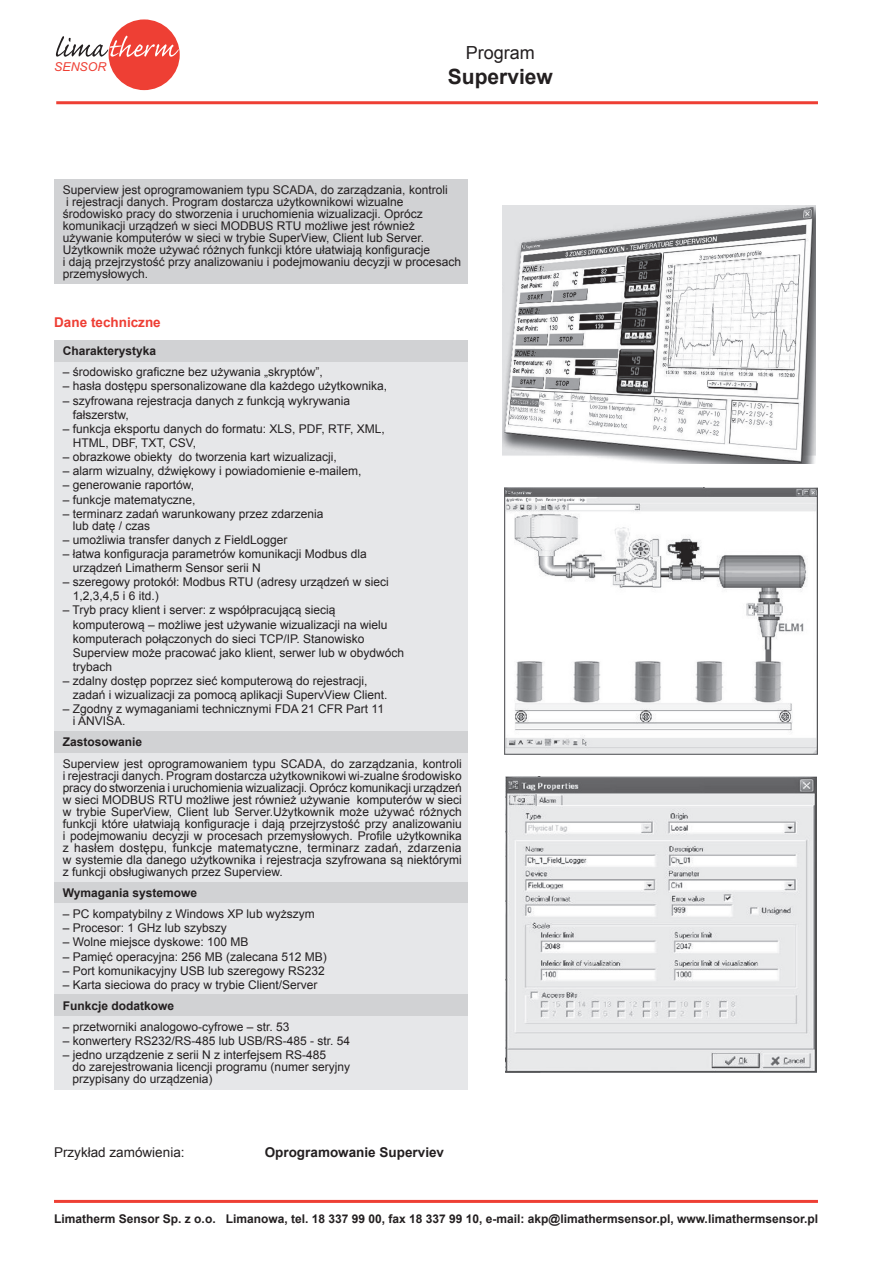
<style>
.page{position:relative;width:872px;height:1268px;background:#fff}
.page>*{position:absolute;margin:0;border:0;box-sizing:border-box;transform-origin:0 0}
.t1{font:700 21px "Arial";color:#231f20}
.t2{font:18px "Arial";color:#231f20}
.t3{font:700 13.5px "Arial";color:#231f20}
.t4{font:13.5px "Arial";color:#231f20}
.t5{font:700 13.5px "Arial";color:#ee3e34}
.t6{font:italic 12.3px "Arial";color:#ee3f34}
.t7{font:12px/12px "Arial";color:#231f20}
.t8{font:700 12px "Arial";color:#231f20}
</style>
<div class="page">
<hr style="left:54px;top:1199px;width:764px;height:3px;background:#ee3f34">
<div style="left:109px;top:19px;width:71px;height:71px;background:#ee3f34;border-radius:50%"></div>
<svg style="left:56px;top:36px;width:123px;height:21px"></svg>
<hr style="left:56px;top:101px;width:762px;height:3px;background:#ee3f34">
<div style="left:54px;top:340px;width:414px;height:21px;background:#d1d2d4"></div>
<div style="left:54px;top:361px;width:414px;height:370px;background:#e6e7e9"></div>
<div style="left:54px;top:731px;width:414px;height:22px;background:#d1d2d4"></div>
<div style="left:54px;top:753px;width:414px;height:129px;background:#e6e7e9"></div>
<div style="left:54px;top:882px;width:414px;height:21px;background:#d1d2d4"></div>
<div style="left:54px;top:903px;width:414px;height:91px;background:#e6e7e9"></div>
<div style="left:54px;top:994px;width:414px;height:21px;background:#d1d2d4"></div>
<div style="left:54px;top:1015px;width:414px;height:73px;background:#e6e7e9"></div>
<div style="left:54px;top:179px;width:414px;height:105px;background:#d1d2d4"></div>
<img style="left:502px;top:205px;width:313px;height:258px">
<img style="left:504px;top:487px;width:313px;height:267px">
<img style="left:506px;top:776px;width:310px;height:295px">
<p class="t6" style="left:54px;top:58px;width:54px">SENSOR</p>
<h2 class="t2" style="left:466px;top:41px;width:71px">Program</h2>
<h1 class="t1" style="left:448px;top:63px;width:107px">Superview</h1>
<p class="t7" style="left:63px;top:184px;width:400px">Superview jest oprogramowaniem typu SCADA, do zarządzania, kontroli<br>i rejestracji danych. Program dostarcza użytkownikowi wizualne środowisko pracy do stworzenia i uruchomienia wizualizacji. Oprócz komunikacji urządzeń w sieci MODBUS RTU możliwe jest również używanie komputerów w sieci w trybie SuperView, Client lub Server.<br>Użytkownik może używać różnych funkcji które ułatwiają konfiguracje<br>i dają przejrzystość przy analizowaniu i podejmowaniu decyzji w procesach przemysłowych.</p>
<p class="t5" style="left:54px;top:313px;width:108px">Dane techniczne</p>
<p class="t8" style="left:63px;top:342px;width:95px">Charakterystyka</p>
<p class="t7" style="left:63px;top:366px;width:262px">– środowisko graficzne bez używania „skryptów”,</p>
<p class="t7" style="left:63px;top:380px;width:326px">– hasła dostępu spersonalizowane dla każdego użytkownika,</p>
<p class="t7" style="left:73px;top:393px;width:279px;line-height:14.1px;text-indent:-10px">– szyfrowana rejestracja danych z funkcją wykrywania fałszerstw,</p>
<p class="t7" style="left:73px;top:421px;width:313px;line-height:14.1px;text-indent:-10px">– funkcja eksportu danych do formatu: XLS, PDF, RTF, XML,<br>HTML, DBF, TXT, CSV,</p>
<p class="t7" style="left:63px;top:451px;width:276px">– obrazkowe obiekty do tworzenia kart wizualizacji,</p>
<p class="t7" style="left:63px;top:465px;width:300px">– alarm wizualny, dźwiękowy i powiadomienie e-mailem,</p>
<p class="t7" style="left:63px;top:479px;width:133px">– generowanie raportów,</p>
<p class="t7" style="left:63px;top:493px;width:134px">– funkcje matematyczne,</p>
<p class="t7" style="left:73px;top:507px;width:252px;text-indent:-10px">– terminarz zadań warunkowany przez zdarzenia lub datę / czas</p>
<p class="t7" style="left:63px;top:533px;width:226px">– umożliwia transfer danych z FieldLogger</p>
<p class="t7" style="left:73px;top:546px;width:296px;line-height:14.1px;text-indent:-10px">– łatwa konfiguracja parametrów komunikacji Modbus dla urządzeń Limatherm Sensor serii N</p>
<p class="t7" style="left:73px;top:575px;width:317px;line-height:14.1px;text-indent:-10px">– szeregowy protokół: Modbus RTU (adresy urządzeń w sieci<br>1,2,3,4,5 i 6 itd.)</p>
<p class="t7" style="left:73px;top:603px;width:333px;line-height:14.1px;text-indent:-10px">– Tryb pracy klient i server: z współpracującą siecią komputerową – możliwe jest używanie wizualizacji na wielu komputerach połączonych do sieci TCP/IP. Stanowisko Superview może pracować jako klient, serwer lub w obydwóch trybach</p>
<p class="t7" style="left:73px;top:674px;width:316px;line-height:14.1px;text-indent:-10px">– zdalny dostęp poprzez sieć komputerową do rejestracji, zadań i wizualizacji za pomocą aplikacji SupervView Client.</p>
<p class="t7" style="left:73px;top:703px;width:313px;text-indent:-10px">– Zgodny z wymaganiami technicznymi FDA 21 CFR Part 11 i ANVISA.</p>
<p class="t8" style="left:63px;top:733px;width:81px">Zastosowanie</p>
<p class="t7" style="left:63px;top:757px;width:401px;text-align:justify">Superview jest oprogramowaniem typu SCADA, do zarządzania, kontroli i rejestracji danych. Program dostarcza użytkownikowi wi-zualne środowisko pracy do stworzenia i uruchomienia wizualizacji. Oprócz komunikacji urządzeń w sieci MODBUS RTU możliwe jest również używanie komputerów w sieci w trybie SuperView, Client lub Server.Użytkownik może używać różnych funkcji które ułatwiają konfiguracje i dają przejrzystość przy analizowaniu i podejmowaniu decyzji w procesach przemysłowych. Profile użytkownika z hasłem dostępu, funkcje matematyczne, terminarz zadań, zdarzenia w systemie dla danego użytkownika i rejestracja szyfrowana są niektórymi z funkcji obsługiwanych przez Superview.</p>
<p class="t8" style="left:63px;top:884px;width:136px">Wymagania systemowe</p>
<p class="t7" style="left:63px;top:907px;width:253px">– PC kompatybilny z Windows XP lub wyższym</p>
<p class="t7" style="left:63px;top:921px;width:166px">– Procesor: 1 GHz lub szybszy</p>
<p class="t7" style="left:63px;top:936px;width:187px">– Wolne miejsce dyskowe: 100 MB</p>
<p class="t7" style="left:63px;top:950px;width:266px">– Pamięć operacyjna: 256 MB (zalecana 512 MB)</p>
<p class="t7" style="left:63px;top:964px;width:264px">– Port komunikacyjny USB lub szeregowy RS232</p>
<p class="t7" style="left:63px;top:978px;width:256px">– Karta sieciowa do pracy w trybie Client/Server</p>
<p class="t8" style="left:63px;top:997px;width:113px">Funkcje dodatkowe</p>
<p class="t7" style="left:63px;top:1020px;width:228px">– przetworniki analogowo-cyfrowe – str. 53</p>
<p class="t7" style="left:63px;top:1034px;width:289px">– konwertery RS232/RS-485 lub USB/RS-485 - str. 54</p>
<p class="t7" style="left:72px;top:1048px;width:279px;text-indent:-10px">– jedno urządzenie z serii N z interfejsem RS-485<br>do zarejestrowania licencji programu (numer seryjny przypisany do urządzenia)</p>
<p class="t4" style="left:54px;top:1143px;width:132px">Przykład zamówienia:</p>
<p class="t3" style="left:265px;top:1143px;width:181px">Oprogramowanie Superviev</p>
<p class="t8" style="left:54px;top:1209px;width:765px">Limatherm Sensor Sp. z o.o. Limanowa, tel. 18 337 99 00, fax 18 337 99 10, e-mail: akp@limathermsensor.pl, www.limathermsensor.pl</p>
</div>
